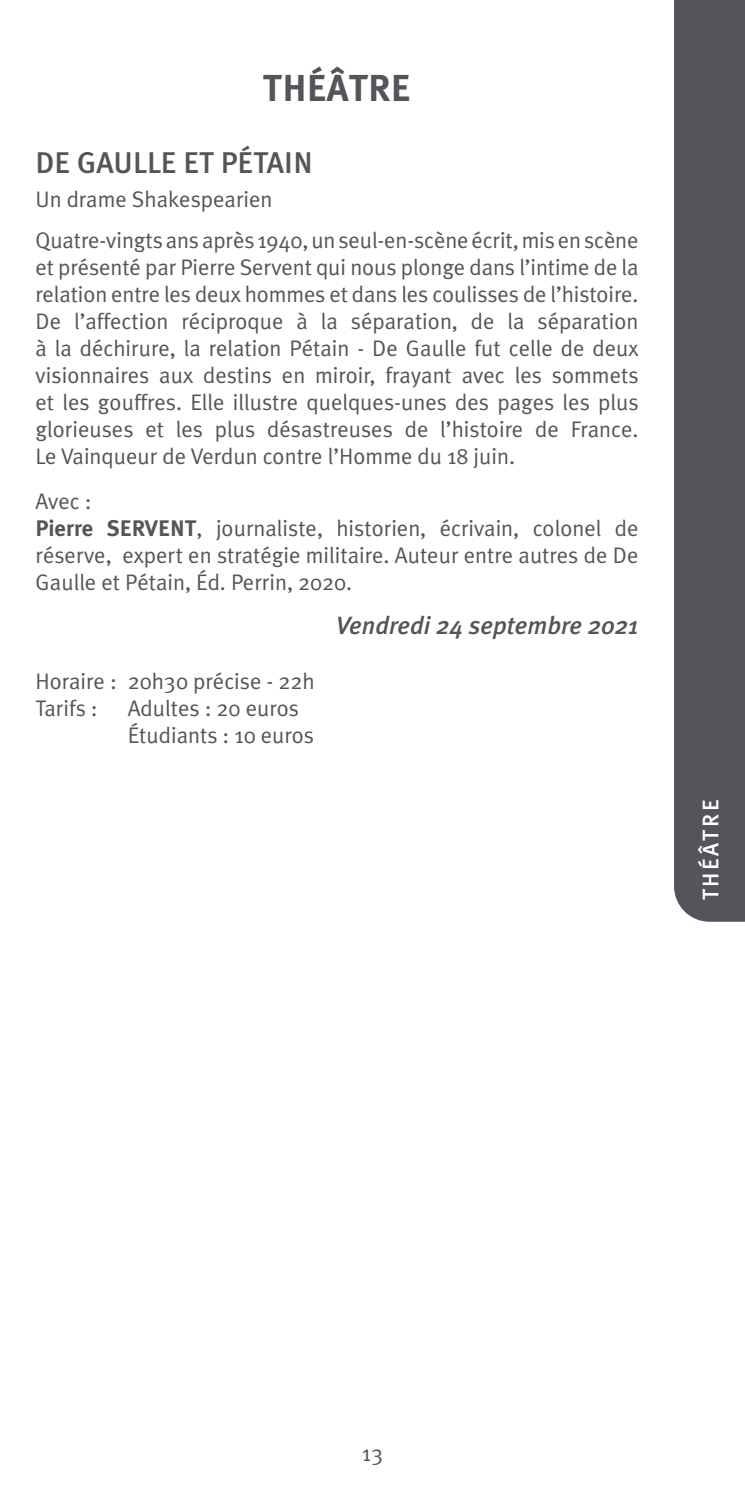
<style>
.page{position:relative;width:745px;height:1489px;background:#fff}
.page>*{position:absolute;margin:0;border:0;box-sizing:border-box;transform-origin:0 0}
.t1{font:700 37.5px "Meta Plus";color:#54555a}
.t2{font:500 30px "Meta Plus";color:#54555a}
.t3{font:italic 500 25px "Meta Plus";color:#54555a}
.t4{font:22.5px/27px "Meta Plus Normal";color:#54555a}
.t5{font:500 22.5px "Meta Plus";letter-spacing:.1em;color:#fff}
.s1{font-family:"Meta Plus";font-weight:700}
</style>
<div class="page">
<div style="left:674px;top:0;width:70px;height:921px;background:#54555a"></div>
<h1 class="t1" style="left:263px;top:67px;width:149px">THÉÂTRE</h1>
<h2 class="t2" style="left:35px;top:145px;width:278px">DE GAULLE ET PÉTAIN</h2>
<p class="t4" style="left:35px;top:178px;width:604px;line-height:41.2px">Un drame Shakespearien<br>Quatre-vingts ans après 1940, un seul-en-scène écrit, mis en scène</p>
<p class="t4" style="left:35px;top:254px;width:604px;text-align:justify">et présenté par Pierre Servent qui nous plonge dans l’intime de la relation entre les deux hommes et dans les coulisses de l’histoire.<br>De l’affection réciproque à la séparation, de la séparation à la déchirure, la relation Pétain - De Gaulle fut celle de deux visionnaires aux destins en miroir, frayant avec les sommets et les gouffres. Elle illustre quelques-unes des pages les plus glorieuses et les plus désastreuses de l’histoire de France.<br>Le Vainqueur de Verdun contre l’Homme du 18 juin.</p>
<p class="t4" style="left:35px;top:487px;width:604px">Avec :<br><span class="s1">Pierre SERVENT</span>, journaliste, historien, écrivain, colonel de réserve, expert en stratégie militaire. Auteur entre autres de De Gaulle et Pétain, Éd. Perrin, 2020.</p>
<p class="t3" style="left:335px;top:610px;width:304px">Vendredi 24 septembre 2021</p>
<p class="t4" style="left:35px;top:667px;width:280px">Horaire : 20h30 précise - 22h<br>Tarifs :</p>
<p class="t4" style="left:128px;top:694px;width:188px">Adultes : 20 euros<br>Étudiants : 10 euros</p>
<p class="t5" style="left:697px;top:900px;width:102px;rotate:-90deg">THÉÂTRE</p>
<p class="t4" style="left:361px;top:1438px;width:23px">13</p>
</div>
